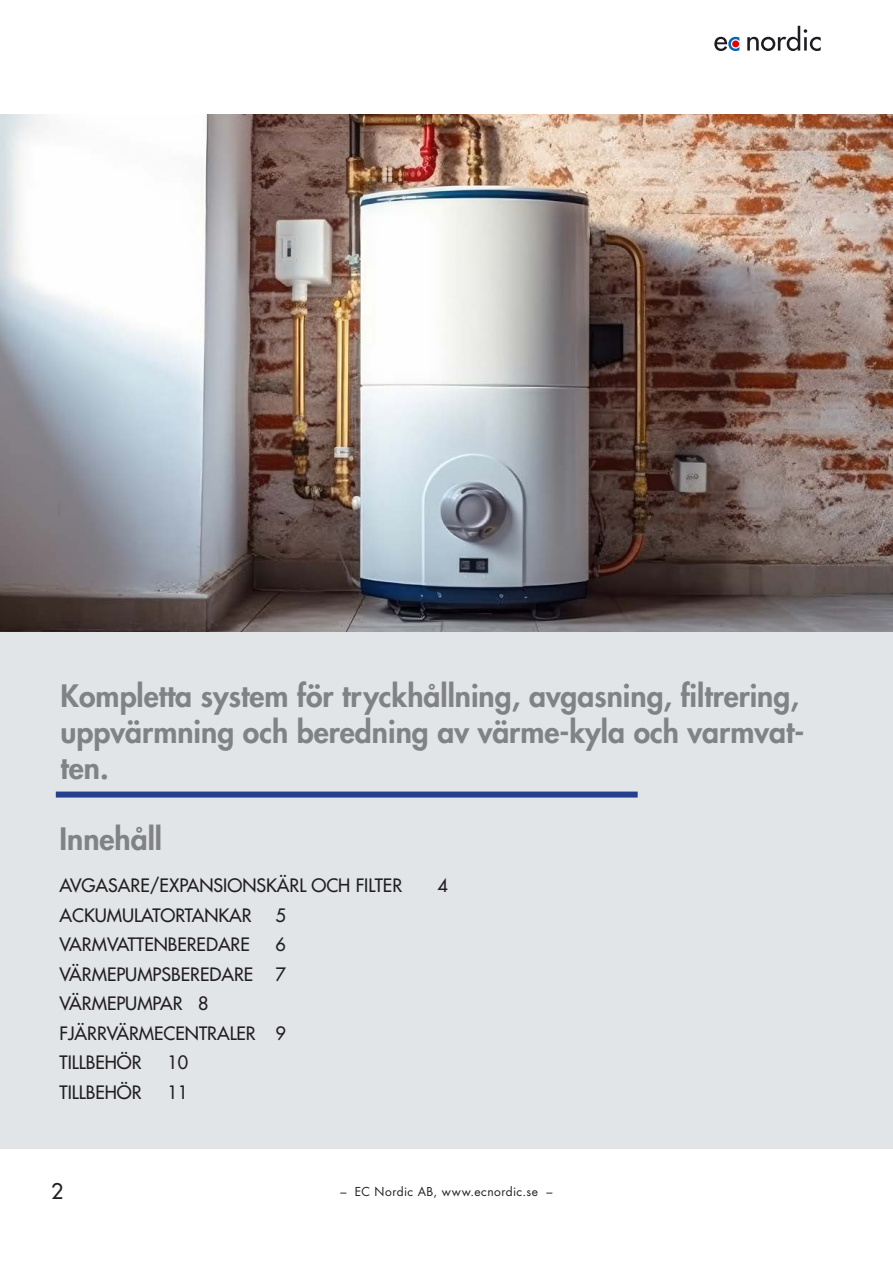
<style>
.page{position:relative;width:893px;height:1263px;background:#fff}
.page>*{position:absolute;margin:0;border:0;box-sizing:border-box;transform-origin:0 0}
.Rubrik{font:800 30px/36px "Futura Std";color:#808285}
.Katalogrubrik{font:800 30px "Futura Std";color:#808285}
.t1{font:500 21px "Futura Std";color:#231f20}
.t2{font:500 18px "Futura Std";color:#231f20}
.t3{font:12px "Futura Std";letter-spacing:.04em;color:#231f20}
</style>
<div class="page">
<div style="left:0;top:115px;width:893px;height:1033px;background:#e1e5e8"></div>
<svg style="left:714px;top:37px;width:25px;height:14px"></svg>
<svg style="left:747px;top:26px;width:74px;height:25px"></svg>
<div style="left:732px;top:40px;width:7px;height:7px;background:#e60004;border-radius:50%"></div>
<img style="left:0;top:115px;width:893px;height:516px">
<div style="left:56px;top:791px;width:582px;height:6px;background:#253f8e"></div>
<p class="Rubrik" style="left:61px;top:677px;width:745px">Kompletta system för tryckhållning, avgasning, filtrering, uppvärmning och beredning av värme-kyla och varmvat&shy;ten.</p>
<p class="Katalogrubrik" style="left:60px;top:820px;width:104px">Innehåll</p>
<p class="t2" style="left:60px;top:874px;width:344px">AVGASARE/EXPANSIONSKÄRL OCH FILTER</p>
<p class="t2" style="left:438px;top:874px;width:12px">4</p>
<p class="t2" style="left:60px;top:904px;width:194px">ACKUMULATORTANKAR</p>
<p class="t2" style="left:276px;top:904px;width:12px">5</p>
<p class="t2" style="left:60px;top:933px;width:192px">VARMVATTENBEREDARE</p>
<p class="t2" style="left:276px;top:933px;width:12px">6</p>
<p class="t2" style="left:60px;top:963px;width:228px">VÄRMEPUMPSBEREDARE 7</p>
<p class="t2" style="left:60px;top:992px;width:151px">VÄRMEPUMPAR 8</p>
<p class="t2" style="left:60px;top:1022px;width:228px">FJÄRRVÄRMECENTRALER 9</p>
<p class="t2" style="left:60px;top:1051px;width:84px">TILLBEHÖR</p>
<p class="t2" style="left:168px;top:1051px;width:22px">10</p>
<p class="t2" style="left:60px;top:1081px;width:84px">TILLBEHÖR</p>
<p class="t2" style="left:168px;top:1081px;width:22px">11</p>
<p class="t1" style="left:51px;top:1178px;width:14px">2</p>
<p class="t3" style="left:340px;top:1183px;width:214px">– EC Nordic AB, www.ecnordic.se –</p>
</div>
